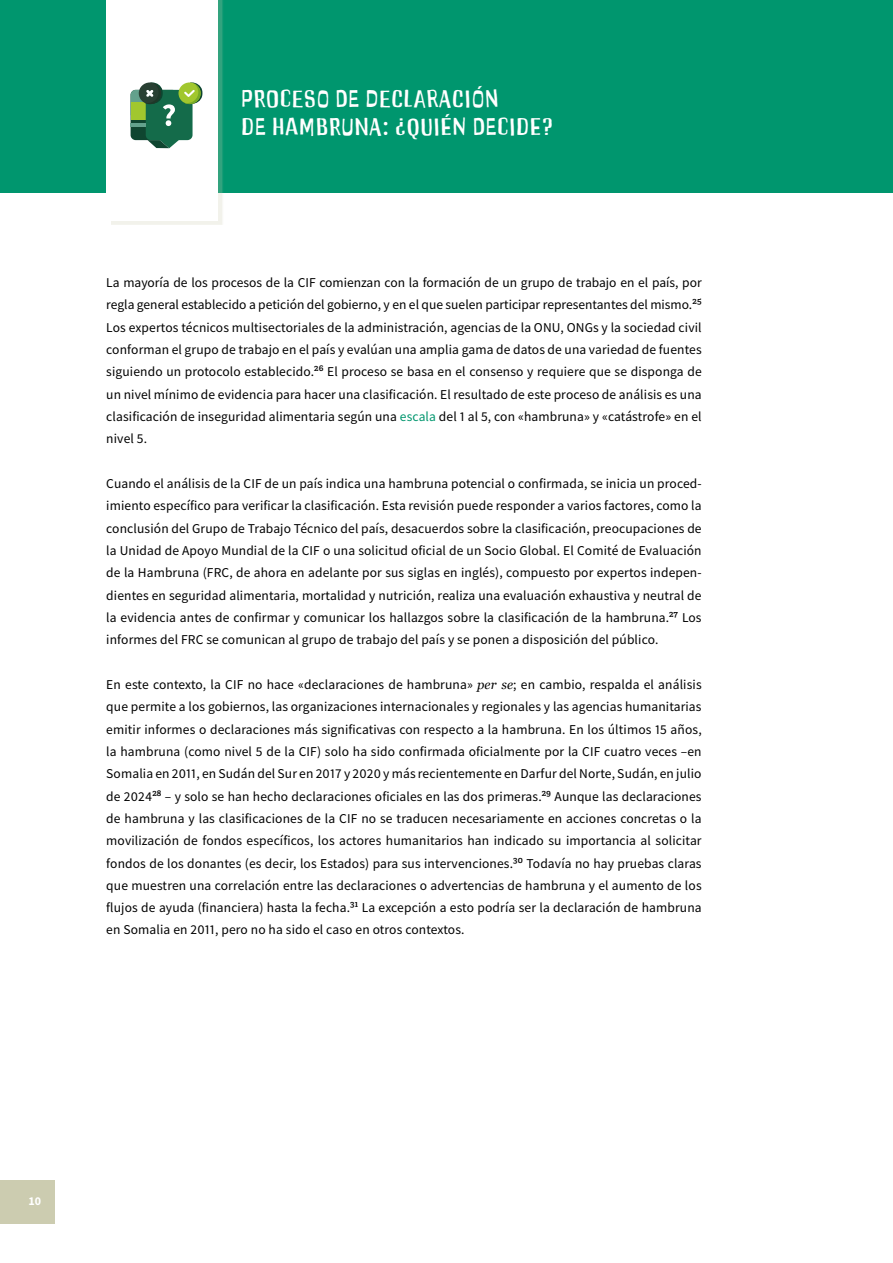
<style>
.page{position:relative;width:893px;height:1263px;background:#fff}
.page>*{position:absolute;margin:0;border:0;box-sizing:border-box;transform-origin:0 0}
.t1{font:25.5px/28.5px "Fian Headline";letter-spacing:.025em;color:#fff}
.t2{font:13.5px/22.4px "Fiantext";letter-spacing:.01em;color:#000;text-align:justify}
.t3{font:700 12px "Fiantext";color:#fff}
.s1{color:#00966e}
.s2{font-family:"Georgia";font-style:italic;font-size:12.75px}
</style>
<div class="page">
<div style="left:0;top:0;width:893px;height:192px;background:#00966e"></div>
<div style="left:111px;top:0;width:112px;height:225px;background:#ccccb0;opacity:.25"></div>
<div style="left:106px;top:0;width:112px;height:220px;background:#fff"></div>
<div style="left:0;top:1180px;width:54px;height:44px;background:#ccccb0"></div>
<div style="left:131px;top:90px;width:46px;height:50px;background:#0f4530;border-radius:5px"></div>
<svg style="left:148px;top:139px;width:31px;height:9px"></svg>
<div style="left:146px;top:90px;width:47px;height:50px;background:#146b4a;border-radius:5px"></div>
<svg style="left:178px;top:82px;width:23px;height:22px"></svg>
<svg style="left:131px;top:82px;width:44px;height:44px"></svg>
<svg style="left:183px;top:82px;width:19px;height:23px"></svg>
<h1 class="t1" style="left:241px;top:84px;width:313px">PROCESO DE DECLARACIÓN<br>DE HAMBRUNA: ¿QUIÉN DECIDE?</h1>
<p class="t2" style="left:106px;top:271px;width:597px">La mayoría de los procesos de la CIF comienzan con la formación de un grupo de trabajo en el país, por regla general establecido a petición del gobierno, y en el que suelen participar representantes del mismo.<sup>25<br></sup>Los expertos técnicos multisectoriales de la administración, agencias de la ONU, ONGs y la sociedad civil conforman el grupo de trabajo en el país y evalúan una amplia gama de datos de una variedad de fuentes siguiendo un protocolo establecido.<sup>26</sup> El proceso se basa en el consenso y requiere que se disponga de un nivel mínimo de evidencia para hacer una clasificación. El resultado de este proceso de análisis es una clasificación de inseguridad alimentaria según una <span class="s1">escala</span> del 1 al 5, con «hambruna» y «catástrofe» en el nivel 5.</p>
<p class="t2" style="left:106px;top:472px;width:597px">Cuando el análisis de la CIF de un país indica una hambruna potencial o confirmada, se inicia un proced&shy;imiento específico para verificar la clasificación. Esta revisión puede responder a varios factores, como la conclusión del Grupo de Trabajo Técnico del país, desacuerdos sobre la clasificación, preocupaciones de la Unidad de Apoyo Mundial de la CIF o una solicitud oficial de un Socio Global. El Comité de Evaluación de la Hambruna (FRC, de ahora en adelante por sus siglas en inglés), compuesto por expertos indepen&shy;dientes en seguridad alimentaria, mortalidad y nutrición, realiza una evaluación exhaustiva y neutral de la evidencia antes de confirmar y comunicar los hallazgos sobre la clasificación de la hambruna.<sup>27</sup> Los informes del FRC se comunican al grupo de trabajo del país y se ponen a disposición del público.</p>
<p class="t2" style="left:106px;top:673px;width:597px">En este contexto, la CIF no hace «declaraciones de hambruna» <span class="s2">per se</span>; en cambio, respalda el análisis que permite a los gobiernos, las organizaciones internacionales y regionales y las agencias humanitarias emitir informes o declaraciones más significativas con respecto a la hambruna. En los últimos 15 años, la hambruna (como nivel 5 de la CIF) solo ha sido confirmada oficialmente por la CIF cuatro veces –en Somalia en 2011, en Sudán del Sur en 2017 y 2020 y más recientemente en Darfur del Norte, Sudán, en julio de 2024<sup>28</sup> – y solo se han hecho declaraciones oficiales en las dos primeras.<sup>29</sup> Aunque las declaraciones de hambruna y las clasificaciones de la CIF no se traducen necesariamente en acciones concretas o la movilización de fondos específicos, los actores humanitarios han indicado su importancia al solicitar fondos de los donantes (es decir, los Estados) para sus intervenciones.<sup>30</sup> Todavía no hay pruebas claras que muestren una correlación entre las declaraciones o advertencias de hambruna y el aumento de los flujos de ayuda (financiera) hasta la fecha.<sup>31</sup> La excepción a esto podría ser la declaración de hambruna en Somalia en 2011, pero no ha sido el caso en otros contextos.</p>
<p class="t3" style="left:29px;top:1193px;width:14px">10</p>
</div>
